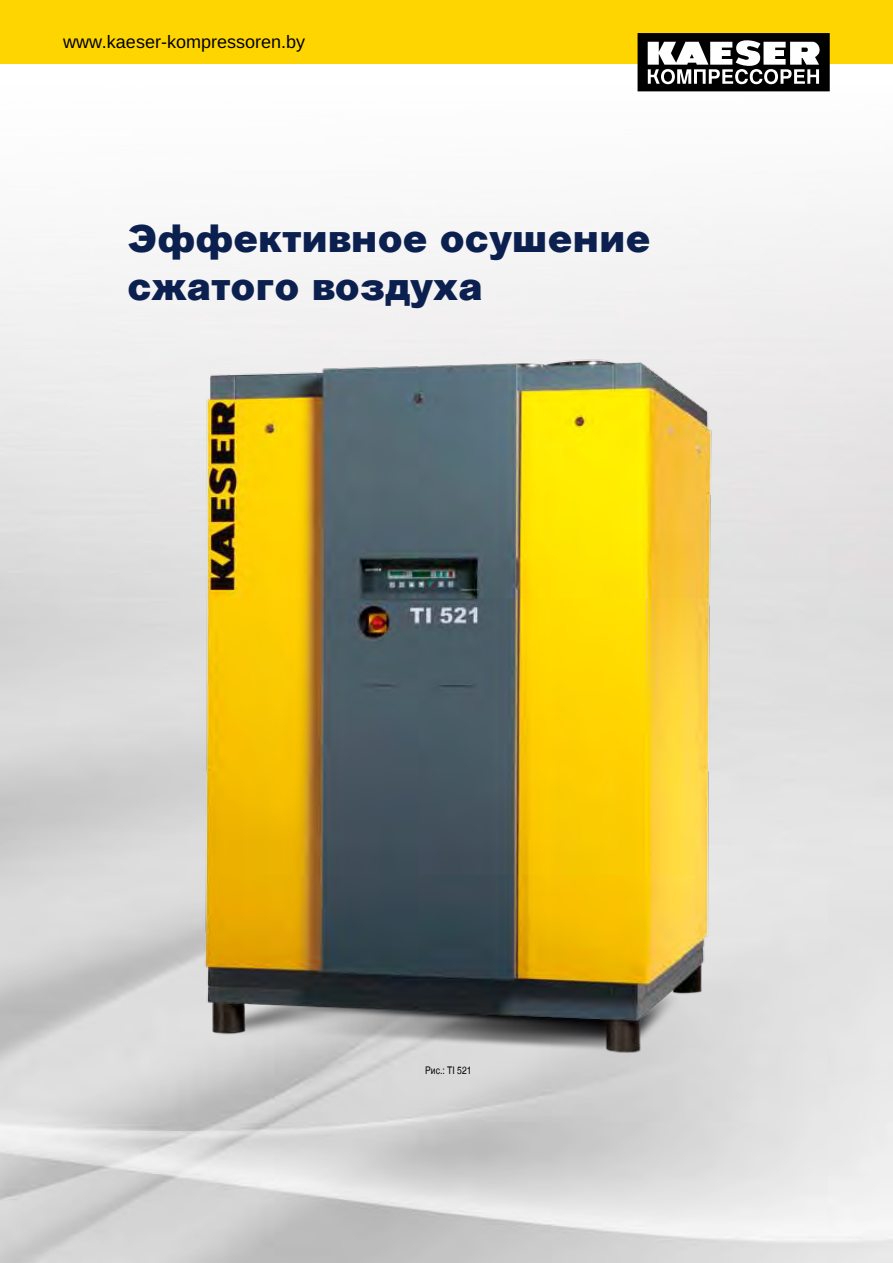
<style>
.page{position:relative;width:893px;height:1263px;background:#fff}
.page>*{position:absolute;margin:0;border:0;box-sizing:border-box;transform-origin:0 0}
.t1{font:900 37.5px/48px "Nimbus San L";color:#0c2050}
.t2{font:18px "Helvetica";letter-spacing:.005em;color:#000}
.t3{font:10.5px "Nimbus San L Reg Con";color:#000}
</style>
<div class="page">
<img style="left:0;top:64px;width:893px;height:1199px">
<img style="left:142px;top:322px;width:628px;height:776px">
<div style="left:0;top:0;width:893px;height:64px;background:#ffd500"></div>
<svg style="left:638px;top:33px;width:191px;height:58px;background:#5f5f5f"></svg>
<p class="t2" style="left:63px;top:32px;width:243px">www.kaeser-kompressoren.by</p>
<p class="t1" style="left:128px;top:215px;width:525px">Эффективное осушение сжатого воздуха</p>
<p class="t3" style="left:425px;top:1064px;width:48px">Рис.: TI 521</p>
</div>
